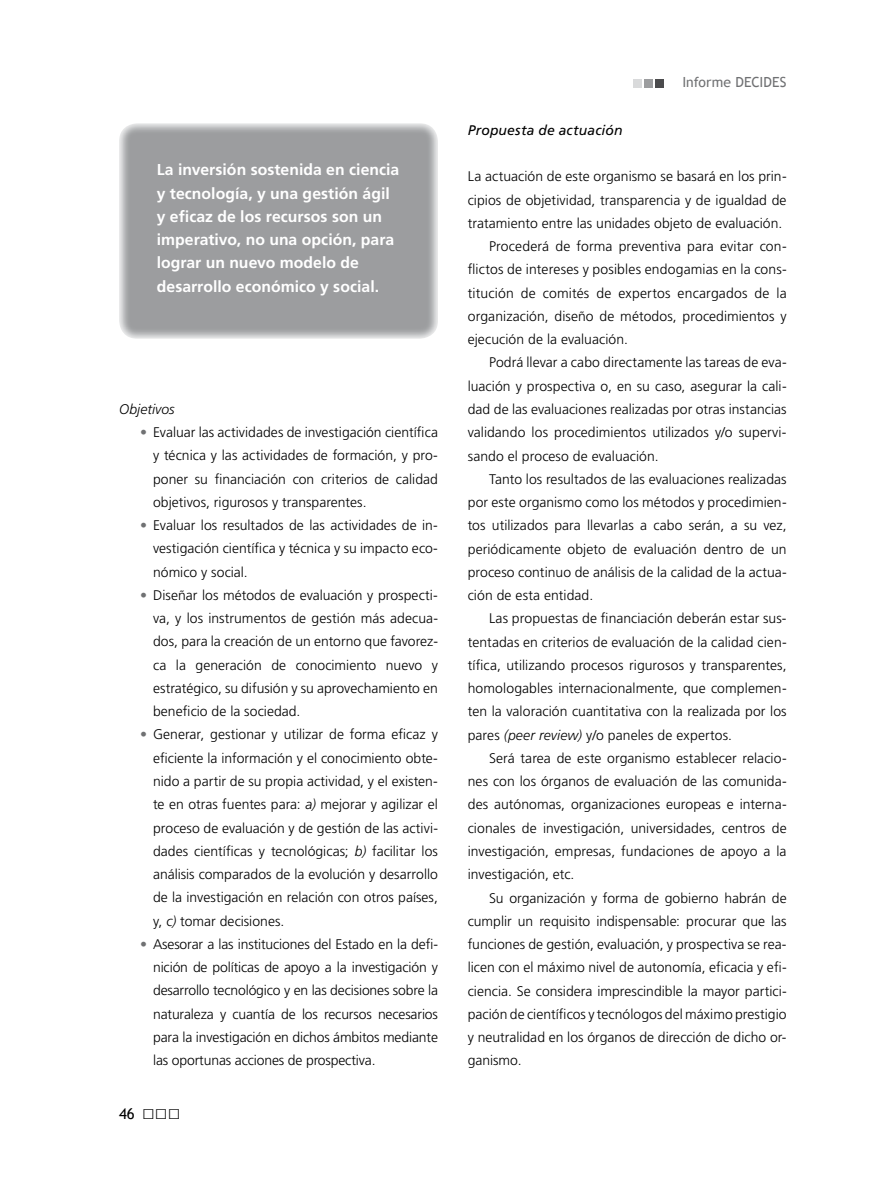
<style>
.page{position:relative;width:893px;height:1191px;background:#fff}
.page>*{position:absolute;margin:0;border:0;box-sizing:border-box;transform-origin:0 0}
.t1{font:21px "Trebuchet MS";color:#000}
.t2{font:700 15.75px/23.2px "Frutiger";letter-spacing:.005em;color:#fff}
.t3{font:300 13.95px/23.2px "Frutiger";letter-spacing:.005em;color:#000;text-align:justify}
.t4{font:italic 13.95px "Frutiger";letter-spacing:.01em;color:#000}
.t5{font:13.95px "Trebuchet MS";letter-spacing:.005em;color:#707173}
.t6{font:italic 300 13.95px "Frutiger";letter-spacing:.005em;color:#000}
.s1{color:#707173}
.s2{font-style:italic}
.s3{font-size:15px}
</style>
<div class="page">
<div style="left:644px;top:79px;width:8px;height:8px;background:#9c9d9f"></div>
<div style="left:633px;top:79px;width:8px;height:8px;background:#d9dadb"></div>
<div style="left:656px;top:79px;width:8px;height:8px;background:#4b4b4d"></div>
<img style="left:119px;top:123px;width:319px;height:216px">
<p class="t2" style="left:157px;top:158px;width:244px">La inversión sostenida en ciencia y tecnología, y una gestión ágil y eficaz de los recursos son un imperativo, no una opción, para lograr un nuevo modelo de desarrollo económico y social.</p>
<p class="t6" style="left:119px;top:401px;width:57px">Objetivos</p>
<p class="t3" style="left:153px;top:421px;width:286px;text-indent:-13px"><span class="s1">•</span> Evaluar las actividades de investigación científica y técnica y las actividades de formación, y pro&shy;poner su financiación con criterios de calidad objetivos, rigurosos y transparentes.</p>
<p class="t3" style="left:153px;top:514px;width:286px;text-indent:-13px"><span class="s1">•</span> Evaluar los resultados de las actividades de in&shy;vestigación científica y técnica y su impacto eco&shy;nómico y social.</p>
<p class="t3" style="left:153px;top:583px;width:286px;text-indent:-13px"><span class="s1">•</span> Diseñar los métodos de evaluación y prospecti&shy;va, y los instrumentos de gestión más adecua&shy;dos, para la creación de un entorno que favorez&shy;ca la generación de conocimiento nuevo y estratégico, su difusión y su aprovechamiento en beneficio de la sociedad.</p>
<p class="t3" style="left:153px;top:723px;width:286px;text-indent:-13px"><span class="s1">•</span> Generar, gestionar y utilizar de forma eficaz y eficiente la información y el conocimiento obte&shy;nido a partir de su propia actividad, y el existen&shy;te en otras fuentes para: <span class="s2">a)</span> mejorar y agilizar el proceso de evaluación y de gestión de las activi&shy;dades científicas y tecnológicas; <span class="s2">b)</span> facilitar los análisis comparados de la evolución y desarrollo de la investigación en relación con otros países, y, <span class="s2">c)</span> tomar decisiones.</p>
<p class="t3" style="left:153px;top:932px;width:286px;text-indent:-13px"><span class="s1">•</span> Asesorar a las instituciones del Estado en la defi&shy;nición de políticas de apoyo a la investigación y desarrollo tecnológico y en las decisiones sobre la naturaleza y cuantía de los recursos necesarios para la investigación en dichos ámbitos mediante las oportunas acciones de prospectiva.</p>
<h1 class="t1" style="left:119px;top:1098px;width:63px"><span class="s3">46</span> □□□</h1>
<p class="t5" style="left:682px;top:74px;width:106px">Informe DECIDES</p>
<p class="t4" style="left:468px;top:122px;width:156px">Propuesta de actuación</p>
<p class="t3" style="left:468px;top:165px;width:320px">La actuación de este organismo se basará en los prin-</p>
<p class="t3" style="left:468px;top:188px;width:320px">cipios de objetividad, transparencia y de igualdad de</p>
<p class="t3" style="left:468px;top:211px;width:316px">tratamiento entre las unidades objeto de evaluación.</p>
<p class="t3" style="left:489px;top:235px;width:299px">Procederá de forma preventiva para evitar con-</p>
<p class="t3" style="left:468px;top:258px;width:320px">flictos de intereses y posibles endogamias en la cons-</p>
<p class="t3" style="left:468px;top:281px;width:320px">titución de comités de expertos encargados de la</p>
<p class="t3" style="left:468px;top:304px;width:320px">organización, diseño de métodos, procedimientos y</p>
<p class="t3" style="left:468px;top:328px;width:162px">ejecución de la evaluación.</p>
<p class="t3" style="left:489px;top:351px;width:299px">Podrá llevar a cabo directamente las tareas de eva-</p>
<p class="t3" style="left:468px;top:374px;width:320px">luación y prospectiva o, en su caso, asegurar la cali-</p>
<p class="t3" style="left:468px;top:397px;width:320px">dad de las evaluaciones realizadas por otras instancias</p>
<p class="t3" style="left:468px;top:421px;width:320px">validando los procedimientos utilizados y/o supervi-</p>
<p class="t3" style="left:468px;top:444px;width:192px">sando el proceso de evaluación.</p>
<p class="t3" style="left:489px;top:467px;width:299px">Tanto los resultados de las evaluaciones realizadas</p>
<p class="t3" style="left:468px;top:490px;width:320px">por este organismo como los métodos y procedimien-</p>
<p class="t3" style="left:468px;top:514px;width:320px">tos utilizados para llevarlas a cabo serán, a su vez,</p>
<p class="t3" style="left:468px;top:537px;width:320px">periódicamente objeto de evaluación dentro de un</p>
<p class="t3" style="left:468px;top:560px;width:320px">proceso continuo de análisis de la calidad de la actua-</p>
<p class="t3" style="left:468px;top:584px;width:127px">ción de esta entidad.</p>
<p class="t3" style="left:489px;top:607px;width:299px">Las propuestas de financiación deberán estar sus-</p>
<p class="t3" style="left:468px;top:630px;width:320px">tentadas en criterios de evaluación de la calidad cien-</p>
<p class="t3" style="left:468px;top:653px;width:320px">tífica, utilizando procesos rigurosos y transparentes,</p>
<p class="t3" style="left:468px;top:677px;width:320px">homologables internacionalmente, que complemen-</p>
<p class="t3" style="left:468px;top:700px;width:320px">ten la valoración cuantitativa con la realizada por los</p>
<p class="t3" style="left:468px;top:723px;width:266px">pares <span class="s2">(peer review)</span> y/o paneles de expertos.</p>
<p class="t3" style="left:489px;top:746px;width:299px">Será tarea de este organismo establecer relacio-</p>
<p class="t3" style="left:468px;top:770px;width:320px">nes con los órganos de evaluación de las comunida-</p>
<p class="t3" style="left:468px;top:793px;width:320px">des autónomas, organizaciones europeas e interna-</p>
<p class="t3" style="left:468px;top:816px;width:320px">cionales de investigación, universidades, centros de</p>
<p class="t3" style="left:468px;top:839px;width:320px">investigación, empresas, fundaciones de apoyo a la</p>
<p class="t3" style="left:468px;top:863px;width:108px">investigación, etc.</p>
<p class="t3" style="left:489px;top:886px;width:299px">Su organización y forma de gobierno habrán de</p>
<p class="t3" style="left:468px;top:909px;width:320px">cumplir un requisito indispensable: procurar que las</p>
<p class="t3" style="left:468px;top:932px;width:320px">funciones de gestión, evaluación, y prospectiva se rea-</p>
<p class="t3" style="left:468px;top:956px;width:320px">licen con el máximo nivel de autonomía, eficacia y efi-</p>
<p class="t3" style="left:468px;top:979px;width:320px">ciencia. Se considera imprescindible la mayor partici-</p>
<p class="t3" style="left:468px;top:1002px;width:320px">pación de científicos y tecnólogos del máximo prestigio</p>
<p class="t3" style="left:468px;top:1025px;width:320px">y neutralidad en los órganos de dirección de dicho or-</p>
<p class="t3" style="left:468px;top:1049px;width:56px">ganismo.</p>
</div>
